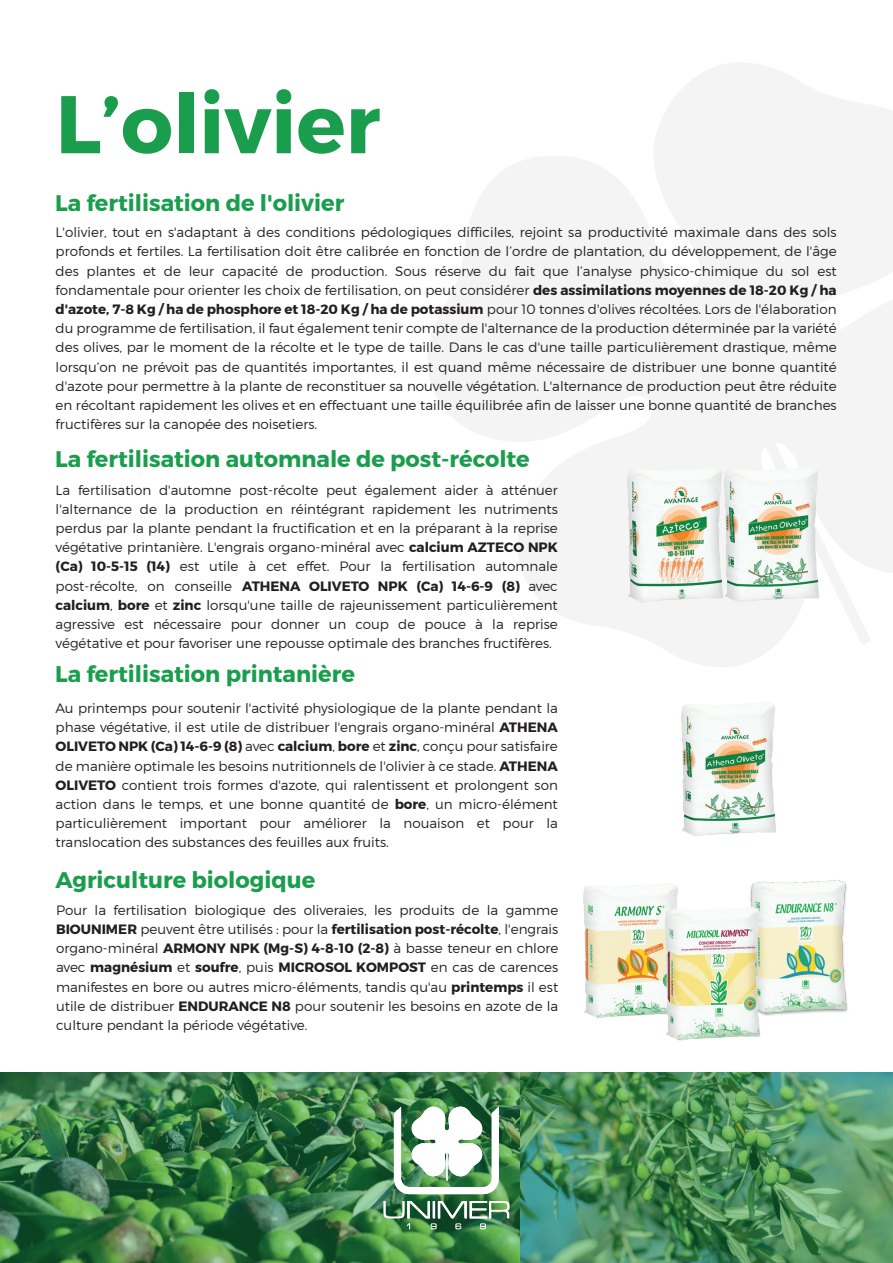
<style>
.page{position:relative;width:893px;height:1263px;background:#fff}
.page>*{position:absolute;margin:0;border:0;box-sizing:border-box;transform-origin:0 0}
.t1{font:700 81.6px "Montserrat";color:#1a9e4d}
.t2{font:700 22.5px "Montserrat";color:#1a9e4d}
.t3{font:300 13.5px/19.2px "Montserrat";color:#231f20;text-align:justify}
.s1{font-weight:700}
</style>
<div class="page">
<svg style="left:428px;top:63px;width:465px;height:604px;fill:#f4f4f4"></svg>
<img style="left:621px;top:452px;width:96px;height:173px">
<img style="left:681px;top:702px;width:96px;height:135px">
<img style="left:717px;top:452px;width:108px;height:173px">
<img style="left:583px;top:883px;width:95px;height:135px">
<img style="left:750px;top:880px;width:98px;height:136px">
<img style="left:659px;top:891px;width:106px;height:150px">
<img style="left:0;top:1072px;width:893px;height:191px">
<svg style="left:394px;top:1106px;width:105px;height:88px"></svg>
<svg style="left:383px;top:1201px;width:127px;height:28px"></svg>
<h1 class="t1" style="left:56px;top:74px;width:326px">L’olivier</h1>
<h2 class="t2" style="left:55px;top:189px;width:291px">La fertilisation de l'olivier</h2>
<p class="t3" style="left:56px;top:223px;width:783px">L'olivier, tout en s'adaptant à des conditions pédologiques difficiles, rejoint sa productivité maximale dans des sols profonds et fertiles. La fertilisation doit être calibrée en fonction de l’ordre de plantation, du développement, de l'âge des plantes et de leur capacité de production. Sous réserve du fait que l’analyse physico-chimique du sol est fondamentale pour orienter les choix de fertilisation, on peut considérer <span class="s1">des assimilations moyennes de 18-20 Kg / ha d'azote, 7-8 Kg / ha de phosphore et 18-20 Kg / ha de potassium</span> pour 10 tonnes d'olives récoltées. Lors de l'élaboration du programme de fertilisation, il faut également tenir compte de l'alternance de la production déterminée par la variété des olives, par le moment de la récolte et le type de taille. Dans le cas d'une taille particulièrement drastique, même lorsqu’on ne prévoit pas de quantités importantes, il est quand même nécessaire de distribuer une bonne quantité d'azote pour permettre à la plante de reconstituer sa nouvelle végétation. L'alternance de production peut être réduite en récoltant rapidement les olives et en effectuant une taille équilibrée afin de laisser une bonne quantité de branches fructifères sur la canopée des noisetiers.</p>
<h2 class="t2" style="left:55px;top:445px;width:476px">La fertilisation automnale de post-récolte</h2>
<p class="t3" style="left:56px;top:480px;width:504px">La fertilisation d'automne post-récolte peut également aider à atténuer l'alternance de la production en réintégrant rapidement les nutriments perdus par la plante pendant la fructification et en la préparant à la reprise végétative printanière. L'engrais organo-minéral avec <span class="s1">calcium AZTECO NPK (Ca) 10-5-15 (14)</span> est utile à cet effet. Pour la fertilisation automnale post-récolte, on conseille <span class="s1">ATHENA OLIVETO NPK (Ca) 14-6-9 (8)</span> avec <span class="s1">calcium</span>, <span class="s1">bore</span> et <span class="s1">zinc</span> lorsqu'une taille de rajeunissement particulièrement agressive est nécessaire pour donner un coup de pouce à la reprise végétative et pour favoriser une repousse optimale des branches fructifères.</p>
<h2 class="t2" style="left:55px;top:660px;width:301px">La fertilisation printanière</h2>
<p class="t3" style="left:56px;top:698px;width:504px">Au printemps pour soutenir l'activité physiologique de la plante pendant la phase végétative, il est utile de distribuer l'engrais organo-minéral <span class="s1">ATHENA OLIVETO NPK (Ca) 14-6-9 (8)</span> avec <span class="s1">calcium</span>, <span class="s1">bore</span> et <span class="s1">zinc</span>, conçu pour satisfaire de manière optimale les besoins nutritionnels de l'olivier à ce stade. <span class="s1">ATHENA OLIVETO</span> contient trois formes d'azote, qui ralentissent et prolongent son action dans le temps, et une bonne quantité de <span class="s1">bore</span>, un micro-élément particulièrement important pour améliorer la nouaison et pour la translocation des substances des feuilles aux fruits.</p>
<h2 class="t2" style="left:56px;top:866px;width:261px">Agriculture biologique</h2>
<p class="t3" style="left:56px;top:900px;width:504px">Pour la fertilisation biologique des oliveraies, les produits de la gamme <span class="s1">BIOUNIMER</span> peuvent être utilisés : pour la <span class="s1">fertilisation post-récolte</span>, l'engrais organo-minéral <span class="s1">ARMONY NPK (Mg-S) 4-8-10 (2-8)</span> à basse teneur en chlore avec <span class="s1">magnésium</span> et <span class="s1">soufre</span>, puis <span class="s1">MICROSOL KOMPOST</span> en cas de carences manifestes en bore ou autres micro-éléments, tandis qu'au <span class="s1">printemps</span> il est utile de distribuer <span class="s1">ENDURANCE N8</span> pour soutenir les besoins en azote de la culture pendant la période végétative.</p>
</div>
